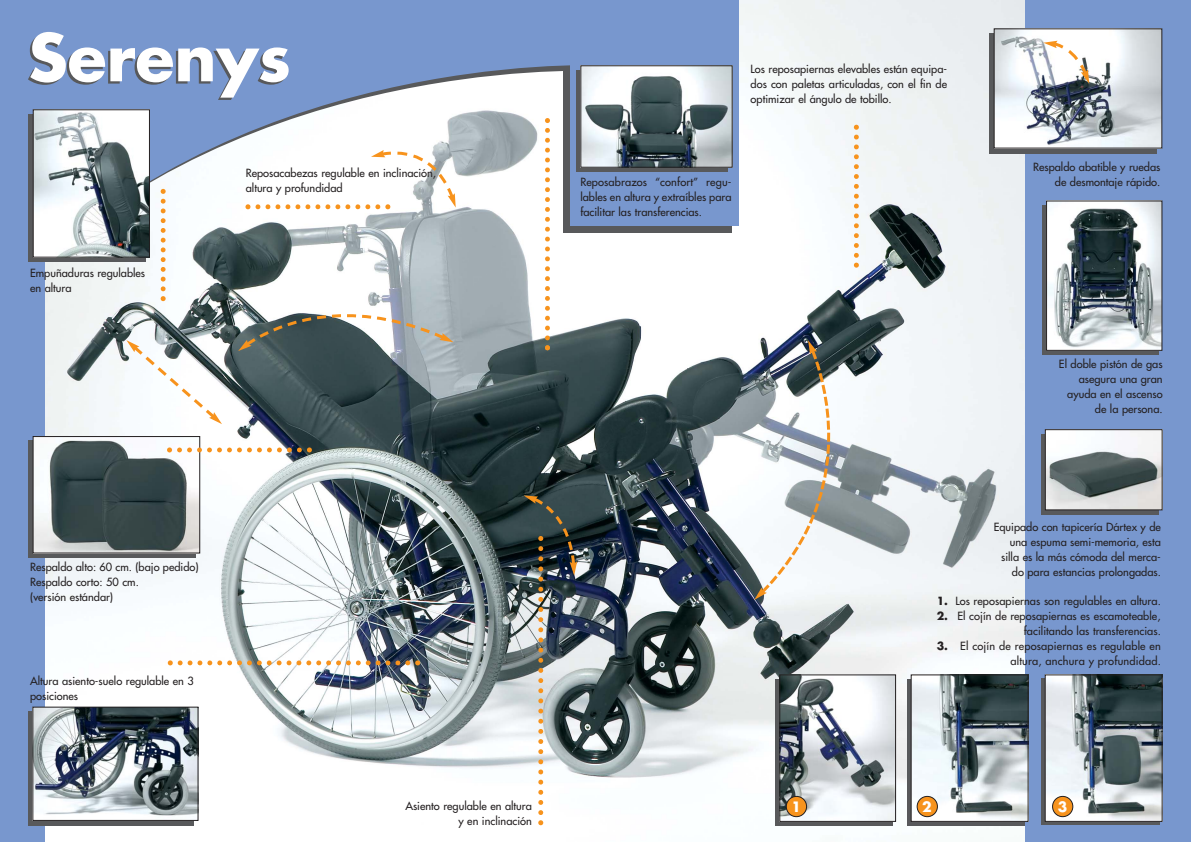
<style>
.page{position:relative;width:1191px;height:842px;background:#fff}
.page>*{position:absolute;margin:0;border:0;box-sizing:border-box;transform-origin:0 0}
.t1{font:700 63.8px "Futura";color:#fff}
.t2{font:700 13.9px "Futura";color:#fff}
.t3{font:11px/15px "Futura";color:#231f20;text-align:right}
.t4{font:11px/15px "Futura";letter-spacing:.02em;color:#231f20;text-align:right}
.s1{font-weight:700}
</style>
<div class="page">
<img style="left:45px;top:0;width:980px;height:826px">
<svg style="left:754px;top:340px;width:96px;height:260px"></svg>
<svg style="left:854px;top:125px;width:5px;height:143px"></svg>
<div style="left:1025px;top:0;width:166px;height:842px;background:#7897ce"></div>
<div style="left:907px;top:679px;width:118px;height:146px;background:#58595b"></div>
<div style="left:1040px;top:679px;width:119px;height:146px;background:#58595b"></div>
<img style="left:912px;top:676px;width:114px;height:144px">
<div style="left:910px;top:674px;width:118px;height:148px;border:1px solid #231f20"></div>
<img style="left:1046px;top:676px;width:114px;height:144px">
<div style="left:1044px;top:674px;width:118px;height:148px;border:1px solid #231f20"></div>
<svg style="left:595px;top:225px;width:136px;height:7px"></svg>
<svg style="left:45px;top:0;width:550px;height:559px"></svg>
<div style="left:570px;top:0;width:168px;height:225px;background:#7897ce"></div>
<div style="left:0;top:0;width:45px;height:842px;background:#7897ce"></div>
<svg style="left:238px;top:298px;width:215px;height:53px"></svg>
<svg style="left:161px;top:189px;width:5px;height:112px"></svg>
<svg style="left:126px;top:340px;width:96px;height:84px"></svg>
<svg style="left:524px;top:495px;width:53px;height:330px"></svg>
<svg style="left:245px;top:150px;width:211px;height:59px"></svg>
<div style="left:28px;top:440px;width:168px;height:118px;background:linear-gradient(to bottom,#4d4d4e,#4f4f51)"></div>
<img style="left:35px;top:438px;width:163px;height:113px">
<div style="left:33px;top:436px;width:167px;height:117px;border:1px solid #231f20"></div>
<div style="left:28px;top:114px;width:118px;height:148px;background:linear-gradient(to bottom,#515153,#525254)"></div>
<img style="left:35px;top:111px;width:113px;height:145px">
<div style="left:33px;top:109px;width:117px;height:149px;border:1px solid #231f20"></div>
<div style="left:28px;top:711px;width:166px;height:114px;background:#58595b"></div>
<img style="left:34px;top:709px;width:162px;height:110px">
<div style="left:32px;top:707px;width:166px;height:114px;border:1px solid #231f20"></div>
<svg style="left:167px;top:447px;width:145px;height:5px"></svg>
<svg style="left:168px;top:660px;width:252px;height:5px"></svg>
<div style="left:1041px;top:434px;width:117px;height:80px;background:linear-gradient(to right,#4e4e50,#4d4d4f)"></div>
<img style="left:1046px;top:431px;width:114px;height:77px">
<div style="left:1044px;top:429px;width:118px;height:81px;border:1px solid #231f20"></div>
<div style="left:576px;top:70px;width:152px;height:102px;background:#58595b"></div>
<img style="left:582px;top:67px;width:148px;height:99px">
<div style="left:580px;top:65px;width:152px;height:103px;border:1px solid #231f20"></div>
<svg style="left:545px;top:118px;width:5px;height:232px"></svg>
<div style="left:1042px;top:205px;width:116px;height:150px;background:#58595b"></div>
<img style="left:1048px;top:202px;width:112px;height:147px">
<div style="left:1046px;top:200px;width:116px;height:151px;border:1px solid #231f20"></div>
<div style="left:775px;top:679px;width:118px;height:146px;background:#58595b"></div>
<img style="left:781px;top:676px;width:113px;height:144px">
<div style="left:779px;top:674px;width:117px;height:148px;border:1px solid #231f20"></div>
<div style="left:989px;top:33px;width:167px;height:121px;background:#58595b"></div>
<img style="left:995px;top:30px;width:165px;height:117px">
<div style="left:993px;top:28px;width:169px;height:121px;border:1px solid #231f20"></div>
<svg style="left:1052px;top:796px;width:21px;height:21px"></svg>
<svg style="left:786px;top:796px;width:21px;height:21px"></svg>
<svg style="left:916px;top:796px;width:22px;height:21px"></svg>
<svg style="left:1043px;top:41px;width:46px;height:43px;background:#e6dfd7"></svg>
<h1 class="t1" style="left:28px;top:28px;width:264px">Serenys</h1>
<p class="t3" style="left:30px;top:266px;width:117px;text-align:left">Empuñaduras regulables en altura</p>
<p class="t3" style="left:246px;top:167px;width:192px;text-align:left">Reposacabezas regulable en inclinación, altura y profundidad</p>
<p class="t3" style="left:30px;top:560px;width:170px;text-align:left">Respaldo alto: 60 cm. (bajo pedido)<br>Respaldo corto: 50 cm.<br>(versión estándar)</p>
<p class="t3" style="left:30px;top:675px;width:165px;text-align:left">Altura asiento-suelo regulable en 3 posiciones</p>
<p class="t3" style="left:405px;top:799px;width:128px">Asiento regulable en altura y en inclinación</p>
<p class="t3" style="left:750px;top:63px;width:198px;text-align:justify">Los reposapiernas elevables están equipa&shy;dos con paletas articuladas, con el fin de optimizar el ángulo de tobillo.</p>
<p class="t3" style="left:580px;top:175px;width:153px;text-align:justify">Reposabrazos “confort” regu&shy;lables en altura y extraíbles para facilitar las transferencias.</p>
<p class="t3" style="left:1033px;top:160px;width:129px">Respaldo abatible y ruedas de desmontaje rápido.</p>
<p class="t3" style="left:1059px;top:358px;width:105px">El doble pistón de gas asegura una gran ayuda en el ascenso de la persona.</p>
<p class="t3" style="left:993px;top:520px;width:169px">Equipado con tapicería Dártex y de una espuma semi-memoria, esta silla es la más cómoda del merca&shy;do para estancias prolongadas.</p>
<p class="t3" style="left:936px;top:594px;width:226px"><span class="s1">1.</span> Los reposapiernas son regulables en altura.</p>
<p class="t3" style="left:936px;top:609px;width:226px"><span class="s1">2.</span> El cojín de reposapiernas es escamoteable, facilitando las transferencias.</p>
<p class="t4" style="left:936px;top:639px;width:226px"><span class="s1">3.</span> El cojín de reposapiernas es regulable en altura, anchura y profundidad.</p>
<p class="t2" style="left:791px;top:800px;width:11px">1</p>
<p class="t2" style="left:922px;top:800px;width:11px">2</p>
<p class="t2" style="left:1057px;top:800px;width:11px">3</p>
</div>
